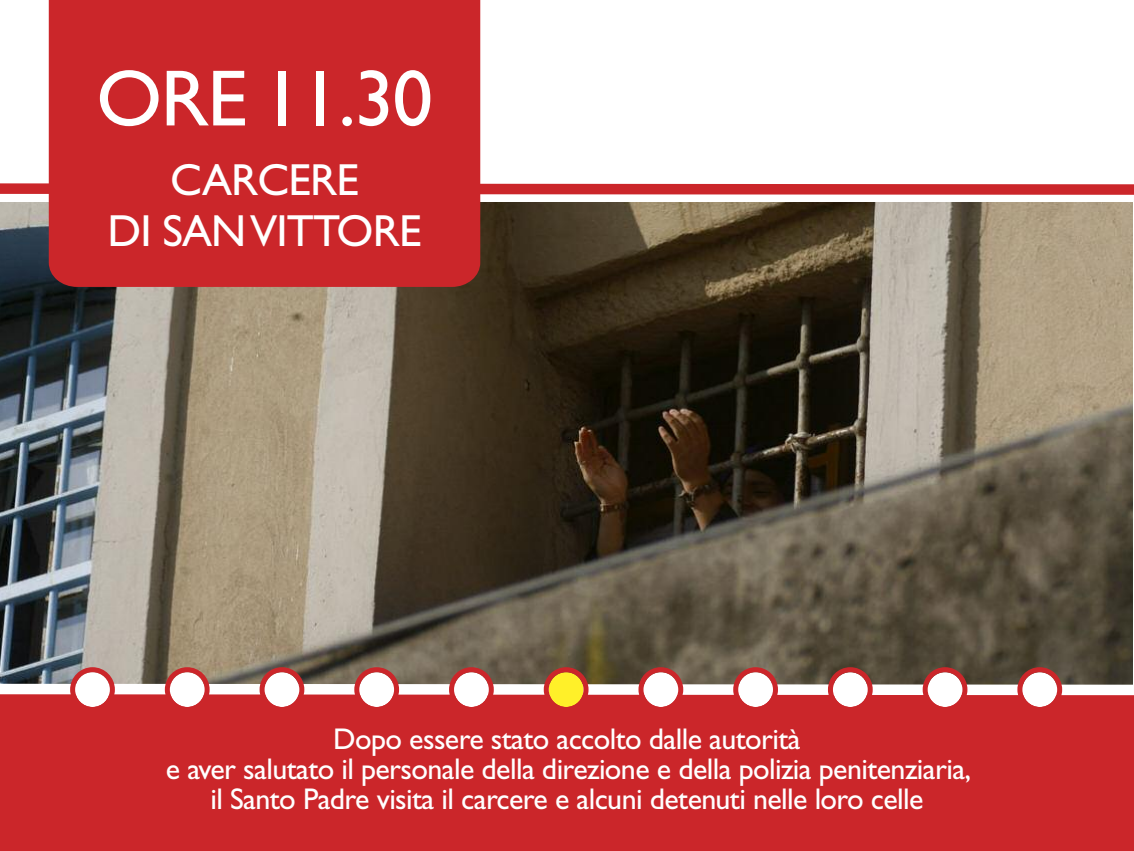
<style>
.page{position:relative;width:1134px;height:851px;background:#fff}
.page>*{position:absolute;margin:0;border:0;box-sizing:border-box;transform-origin:0 0}
.t1{font:80px "Gill Sans";letter-spacing:-.02em;color:#fff}
.t2{font:45px/50px "Gill Sans";letter-spacing:-.02em;color:#fff;text-align:center}
.t3{font:30px/30px "Gill Sans";letter-spacing:-.02em;color:#fff;text-align:center}
</style>
<div class="page">
<img style="left:0;top:203px;width:1133px;height:464px">
<svg style="left:0;top:178px;width:1134px;height:22px"></svg>
<div style="left:0;top:690px;width:1134px;height:160px;background:#cb262a"></div>
<div style="left:49px;top:0;width:431px;height:287px;background:#cb262a"></div>
<svg style="left:0;top:667px;width:1134px;height:40px"></svg>
<h1 class="t1" style="left:96px;top:68px;width:338px">ORE 11.30</h1>
<h2 class="t2" style="left:108px;top:159px;width:315px">CARCERE<br>DI SAN VITTORE</h2>
<p class="t3" style="left:166px;top:726px;width:807px">Dopo essere stato accolto dalle autorità<br>e aver salutato il personale della direzione e della polizia penitenziaria, il Santo Padre visita il carcere e alcuni detenuti nelle loro celle</p>
</div>
